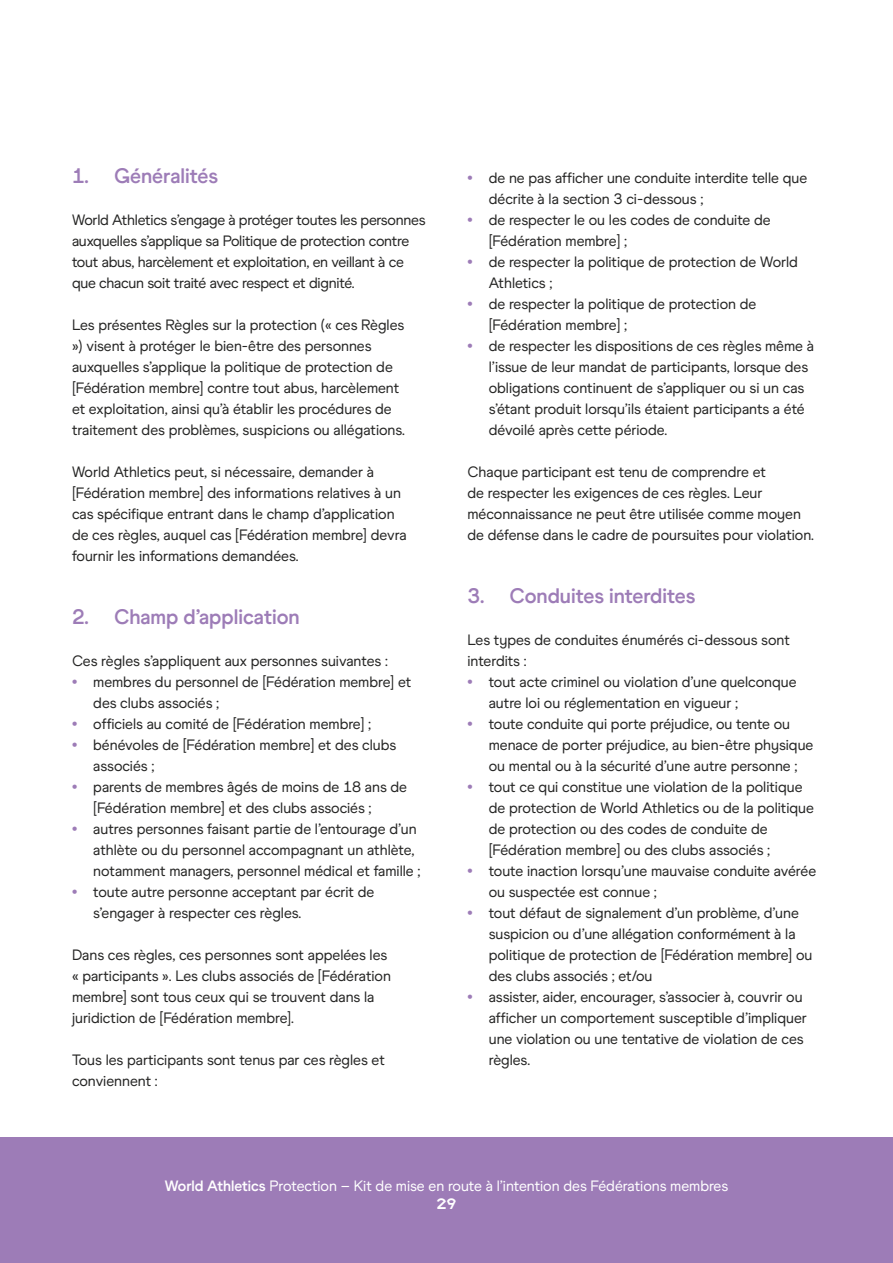
<style>
.page{position:relative;width:893px;height:1263px;background:#fff}
.page>*{position:absolute;margin:0;border:0;box-sizing:border-box;transform-origin:0 0}
.t1{font:700 21px "World Athletics";color:#9d7cb7}
.Body_Text_A_10_14{font:15px/21px "World Athletics";color:#262625}
.t2{font:15px "World Athletics";color:#fff}
.t3{font:15px "World Athletics Headline";color:#fff}
.s1{font-weight:700;color:#9d7cb7}
.s2{font-weight:700}
</style>
<div class="page">
<div style="left:0;top:1137px;width:893px;height:126px;background:#9d7cb7"></div>
<p class="t1" style="left:72px;top:163px;width:147px">1. Généralités</p>
<p class="Body_Text_A_10_14" style="left:72px;top:209px;width:355px">World Athletics s’engage à protéger toutes les personnes auxquelles s’applique sa Politique de protection contre tout abus, harcèlement et exploitation, en veillant à ce que chacun soit traité avec respect et dignité.</p>
<p class="Body_Text_A_10_14" style="left:72px;top:314px;width:335px">Les présentes Règles sur la protection (« ces Règles ») visent à protéger le bien-être des personnes auxquelles s’applique la politique de protection de [Fédération membre] contre tout abus, harcèlement et exploitation, ainsi qu’à établir les procédures de traitement des problèmes, suspicions ou allégations.</p>
<p class="Body_Text_A_10_14" style="left:72px;top:461px;width:336px">World Athletics peut, si nécessaire, demander à [Fédération membre] des informations relatives à un cas spécifique entrant dans le champ d’application de ces règles, auquel cas [Fédération membre] devra fournir les informations demandées.</p>
<p class="t1" style="left:72px;top:604px;width:229px">2. Champ d’application</p>
<p class="Body_Text_A_10_14" style="left:72px;top:650px;width:317px">Ces règles s’appliquent aux personnes suivantes :</p>
<p class="Body_Text_A_10_14" style="left:93px;top:671px;width:319px;text-indent:-21px"><span class="s1">•</span> membres du personnel de [Fédération membre] et des clubs associés ;</p>
<p class="Body_Text_A_10_14" style="left:72px;top:713px;width:301px"><span class="s1">•</span> officiels au comité de [Fédération membre] ;</p>
<p class="Body_Text_A_10_14" style="left:93px;top:734px;width:304px;text-indent:-21px"><span class="s1">•</span> bénévoles de [Fédération membre] et des clubs associés ;</p>
<p class="Body_Text_A_10_14" style="left:93px;top:776px;width:315px;text-indent:-21px"><span class="s1">•</span> parents de membres âgés de moins de 18 ans de [Fédération membre] et des clubs associés ;</p>
<p class="Body_Text_A_10_14" style="left:93px;top:818px;width:329px;text-indent:-21px"><span class="s1">•</span> autres personnes faisant partie de l’entourage d’un athlète ou du personnel accompagnant un athlète, notamment managers, personnel médical et famille ;</p>
<p class="Body_Text_A_10_14" style="left:93px;top:881px;width:283px;text-indent:-21px"><span class="s1">•</span> toute autre personne acceptant par écrit de s’engager à respecter ces règles.</p>
<p class="Body_Text_A_10_14" style="left:72px;top:944px;width:320px">Dans ces règles, ces personnes sont appelées les « participants ». Les clubs associés de [Fédération membre] sont tous ceux qui se trouvent dans la juridiction de [Fédération membre].</p>
<p class="Body_Text_A_10_14" style="left:72px;top:1049px;width:314px">Tous les participants sont tenus par ces règles et conviennent :</p>
<p class="Body_Text_A_10_14" style="left:489px;top:167px;width:320px;text-indent:-21px"><span class="s1">•</span> de ne pas afficher une conduite interdite telle que décrite à la section 3 ci-dessous ;</p>
<p class="Body_Text_A_10_14" style="left:489px;top:209px;width:283px;text-indent:-21px"><span class="s1">•</span> de respecter le ou les codes de conduite de [Fédération membre] ;</p>
<p class="Body_Text_A_10_14" style="left:489px;top:251px;width:311px;text-indent:-21px"><span class="s1">•</span> de respecter la politique de protection de World<br>Athletics ;</p>
<p class="Body_Text_A_10_14" style="left:489px;top:293px;width:269px;text-indent:-21px"><span class="s1">•</span> de respecter la politique de protection de [Fédération membre] ;</p>
<p class="Body_Text_A_10_14" style="left:489px;top:335px;width:327px;text-indent:-21px"><span class="s1">•</span> de respecter les dispositions de ces règles même à l’issue de leur mandat de participants, lorsque des obligations continuent de s’appliquer ou si un cas s’étant produit lorsqu’ils étaient participants a été dévoilé après cette période.</p>
<p class="Body_Text_A_10_14" style="left:467px;top:461px;width:348px">Chaque participant est tenu de comprendre et<br>de respecter les exigences de ces règles. Leur méconnaissance ne peut être utilisée comme moyen de défense dans le cadre de poursuites pour violation.</p>
<p class="t1" style="left:467px;top:583px;width:229px">3. Conduites interdites</p>
<p class="Body_Text_A_10_14" style="left:467px;top:629px;width:324px">Les types de conduites énumérés ci-dessous sont interdits :</p>
<p class="Body_Text_A_10_14" style="left:489px;top:671px;width:309px;text-indent:-21px"><span class="s1">•</span> tout acte criminel ou violation d’une quelconque autre loi ou réglementation en vigueur ;</p>
<p class="Body_Text_A_10_14" style="left:489px;top:713px;width:326px;text-indent:-21px"><span class="s1">•</span> toute conduite qui porte préjudice, ou tente ou menace de porter préjudice, au bien-être physique ou mental ou à la sécurité d’une autre personne ;</p>
<p class="Body_Text_A_10_14" style="left:489px;top:776px;width:327px;text-indent:-21px"><span class="s1">•</span> tout ce qui constitue une violation de la politique de protection de World Athletics ou de la politique de protection ou des codes de conduite de [Fédération membre] ou des clubs associés ;</p>
<p class="Body_Text_A_10_14" style="left:489px;top:860px;width:329px;text-indent:-21px"><span class="s1">•</span> toute inaction lorsqu’une mauvaise conduite avérée ou suspectée est connue ;</p>
<p class="Body_Text_A_10_14" style="left:489px;top:902px;width:325px;text-indent:-21px"><span class="s1">•</span> tout défaut de signalement d’un problème, d’une suspicion ou d’une allégation conformément à la politique de protection de [Fédération membre] ou des clubs associés ; et/ou</p>
<p class="Body_Text_A_10_14" style="left:489px;top:986px;width:320px;text-indent:-21px"><span class="s1">•</span> assister, aider, encourager, s’associer à, couvrir ou afficher un comportement susceptible d’impliquer une violation ou une tentative de violation de ces règles.</p>
<p class="t2" style="left:165px;top:1177px;width:565px"><span class="s2">World Athletics</span> Protection – Kit de mise en route à l’intention des Fédérations membres</p>
<p class="t3" style="left:436px;top:1194px;width:22px">29</p>
</div>
